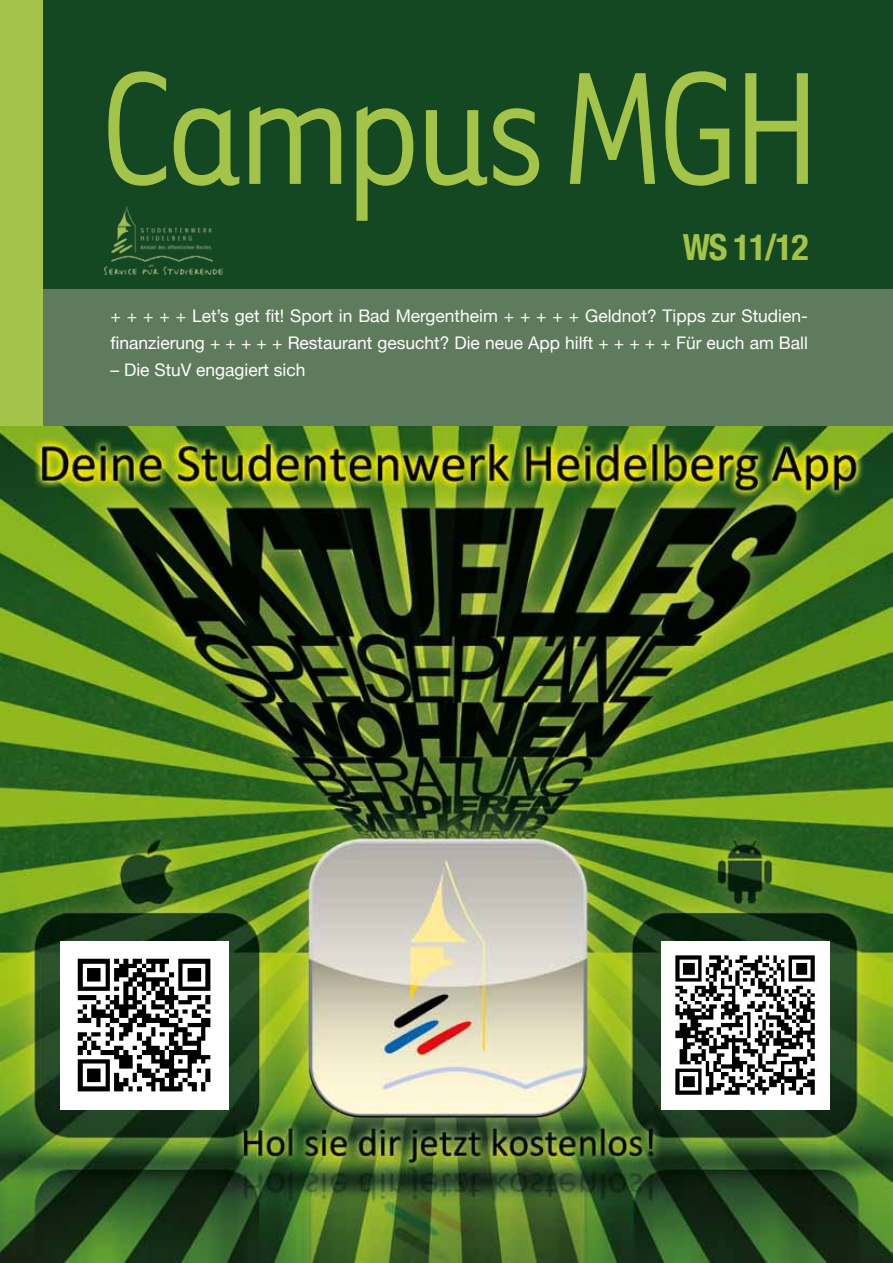
<style>
.page{position:relative;width:893px;height:1263px;background:#fff}
.page>*{position:absolute;margin:0;border:0;box-sizing:border-box;transform-origin:0 0}
.t1{font:184.5px "Tarzana Narrow";letter-spacing:-.06em;color:#a4c449}
.t2{font:700 condensed 36px "Helvetica Neue";color:#a4c449}
.t3{font:17.4px/27px "Helvetica Neue";color:#fff}
</style>
<div class="page">
<img style="left:0;top:426px;width:893px;height:837px">
<img style="left:661px;top:941px;width:168px;height:168px">
<img style="left:61px;top:941px;width:168px;height:168px">
<div style="left:43px;top:0;width:850px;height:290px;background:#144822"></div>
<div style="left:43px;top:289px;width:850px;height:137px;background:#5f7b5e"></div>
<div style="left:0;top:0;width:43px;height:426px;background:#a4c449"></div>
<img style="left:105px;top:206px;width:118px;height:68px">
<img style="left:0;top:400px;width:1px;height:370px">
<p class="t1" style="left:97px;top:17px;width:728px">Campus MGH</p>
<p class="t2" style="left:683px;top:225px;width:127px">WS 11/12</p>
<p class="t3" style="left:111px;top:302px;width:699px">+ + + + + Let’s get fit! Sport in Bad Mergentheim + + + + + Geldnot? Tipps zur Studien&shy;finanzierung + + + + + Restaurant gesucht? Die neue App hilft + + + + + Für euch am Ball</p>
<p class="t3" style="left:111px;top:356px;width:196px">– Die StuV engagiert sich</p>
</div>
